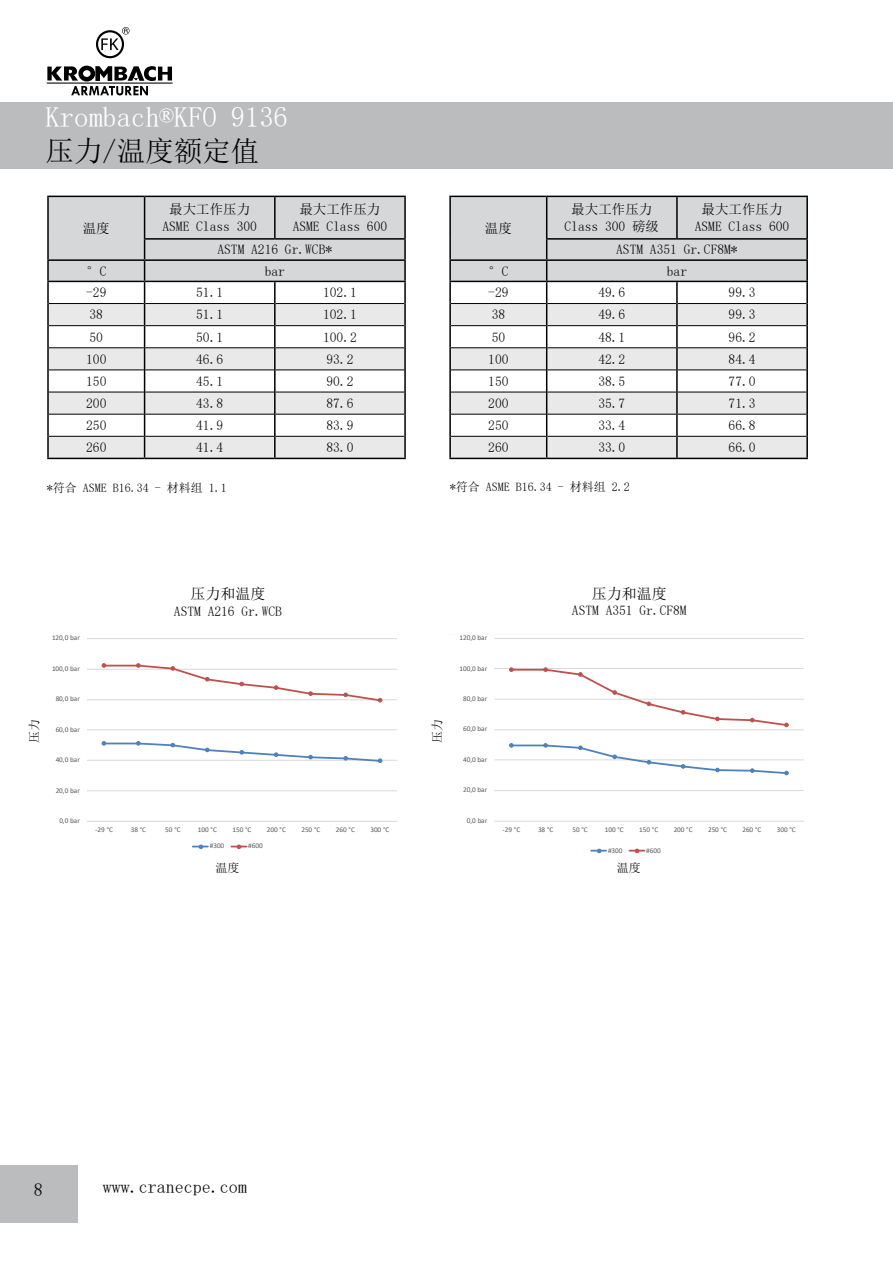
<style>
.page{position:relative;width:893px;height:1263px;background:#fff}
.page>*{position:absolute;margin:0;border:0;box-sizing:border-box;transform-origin:0 0}
.t1{font:28.5px "Sim Sun";color:#fff}
.t2{font:28.5px "Sim Sun";color:#000}
.t3{font:18px "Sim Sun";color:#000}
.t4{font:15px "Sim Sun";color:#000}
.t5{font:13.5px/16.2px "Sim Sun";color:#000;text-align:center}
.t6{font:12px "Sim Sun";color:#000}
.t7{font:7.2px "Calibri";letter-spacing:-.005em;color:#595959}
</style>
<div class="page">
<div style="left:0;top:102px;width:893px;height:66px;background:#babcbe"></div>
<div style="left:0;top:1165px;width:78px;height:57px;background:#babcbe"></div>
<div style="left:96px;top:30px;width:28px;height:28px;border:2px solid #000;border-radius:50%"></div>
<hr style="left:47px;top:83px;width:126px;height:1px;background:#000">
<svg style="left:47px;top:65px;width:125px;height:30px"></svg>
<svg style="left:101px;top:27px;width:28px;height:23px"></svg>
<hr style="left:47px;top:282px;width:2px;height:22px;background:#000">
<hr style="left:47px;top:304px;width:2px;height:22px;background:#000">
<hr style="left:47px;top:326px;width:2px;height:22px;background:#000">
<hr style="left:47px;top:348px;width:2px;height:22px;background:#000">
<hr style="left:47px;top:370px;width:2px;height:22px;background:#000">
<hr style="left:47px;top:392px;width:2px;height:22px;background:#000">
<hr style="left:47px;top:414px;width:2px;height:22px;background:#000">
<hr style="left:47px;top:436px;width:2px;height:22px;background:#000">
<hr style="left:47px;top:196px;width:98px;height:1px;background:#000">
<hr style="left:47px;top:197px;width:2px;height:42px;background:#000">
<hr style="left:47px;top:239px;width:2px;height:20px;background:#000">
<hr style="left:47px;top:259px;width:98px;height:2px;background:#000">
<hr style="left:47px;top:261px;width:2px;height:20px;background:#000">
<svg style="left:48px;top:196px;width:358px;height:262px"></svg>
<hr style="left:275px;top:259px;width:131px;height:2px;background:#000">
<hr style="left:47px;top:281px;width:98px;height:1px;background:#000">
<hr style="left:145px;top:281px;width:130px;height:1px;background:#000">
<hr style="left:275px;top:281px;width:131px;height:1px;background:#000">
<hr style="left:47px;top:458px;width:98px;height:1px;background:#000">
<hr style="left:145px;top:458px;width:130px;height:1px;background:#000">
<hr style="left:275px;top:458px;width:131px;height:1px;background:#000">
<hr style="left:449px;top:282px;width:2px;height:22px;background:#000">
<hr style="left:449px;top:304px;width:2px;height:22px;background:#000">
<hr style="left:449px;top:326px;width:2px;height:22px;background:#000">
<hr style="left:449px;top:348px;width:2px;height:22px;background:#000">
<hr style="left:449px;top:370px;width:2px;height:22px;background:#000">
<hr style="left:449px;top:392px;width:2px;height:22px;background:#000">
<hr style="left:449px;top:414px;width:2px;height:22px;background:#000">
<hr style="left:449px;top:436px;width:2px;height:22px;background:#000">
<hr style="left:449px;top:196px;width:98px;height:1px;background:#000">
<hr style="left:449px;top:197px;width:2px;height:42px;background:#000">
<hr style="left:449px;top:239px;width:2px;height:20px;background:#000">
<hr style="left:449px;top:259px;width:98px;height:2px;background:#000">
<hr style="left:449px;top:261px;width:2px;height:20px;background:#000">
<svg style="left:450px;top:196px;width:358px;height:262px"></svg>
<hr style="left:677px;top:259px;width:131px;height:2px;background:#000">
<hr style="left:449px;top:281px;width:98px;height:1px;background:#000">
<hr style="left:547px;top:281px;width:130px;height:1px;background:#000">
<hr style="left:677px;top:281px;width:131px;height:1px;background:#000">
<hr style="left:449px;top:458px;width:98px;height:1px;background:#000">
<hr style="left:547px;top:458px;width:130px;height:1px;background:#000">
<hr style="left:677px;top:458px;width:131px;height:1px;background:#000">
<svg style="left:87px;top:638px;width:310px;height:212px"></svg>
<hr style="left:494px;top:790px;width:310px;height:1px;background:#d9d9d9">
<hr style="left:494px;top:759px;width:310px;height:1px;background:#d9d9d9">
<hr style="left:494px;top:729px;width:310px;height:1px;background:#d9d9d9">
<hr style="left:494px;top:699px;width:310px;height:1px;background:#d9d9d9">
<hr style="left:494px;top:668px;width:310px;height:1px;background:#d9d9d9">
<hr style="left:494px;top:638px;width:310px;height:1px;background:#d9d9d9">
<hr style="left:494px;top:821px;width:310px;height:1px;background:#d9d9d9">
<svg style="left:494px;top:638px;width:307px;height:216px"></svg>
<h1 class="t1" style="left:46px;top:102px;width:244px">Krombach®KFO 9136</h1>
<h1 class="t2" style="left:46px;top:137px;width:215px">压力/温度额定值</h1>
<p class="t5" style="left:83px;top:220px;width:29px">温度</p>
<p class="t5" style="left:162px;top:201px;width:96px">最大工作压力<br>ASME Class 300</p>
<p class="t5" style="left:293px;top:201px;width:96px">最大工作压力<br>ASME Class 600</p>
<p class="t5" style="left:217px;top:241px;width:116px">ASTM A216 Gr.WCB*</p>
<p class="t5" style="left:485px;top:220px;width:28px">温度</p>
<p class="t5" style="left:565px;top:201px;width:96px">最大工作压力<br>Class 300 磅级</p>
<p class="t5" style="left:695px;top:201px;width:96px">最大工作压力<br>ASME Class 600</p>
<p class="t5" style="left:616px;top:241px;width:123px">ASTM A351 Gr.CF8M*</p>
<p class="t5" style="left:86px;top:263px;width:22px">°C</p>
<p class="t5" style="left:265px;top:263px;width:22px">bar</p>
<p class="t5" style="left:86px;top:284px;width:22px">-29</p>
<p class="t5" style="left:196px;top:284px;width:28px">51.1</p>
<p class="t5" style="left:323px;top:284px;width:35px">102.1</p>
<p class="t5" style="left:90px;top:306px;width:15px">38</p>
<p class="t5" style="left:196px;top:306px;width:28px">51.1</p>
<p class="t5" style="left:323px;top:306px;width:35px">102.1</p>
<p class="t5" style="left:90px;top:329px;width:15px">50</p>
<p class="t5" style="left:196px;top:329px;width:28px">50.1</p>
<p class="t5" style="left:323px;top:329px;width:35px">100.2</p>
<p class="t5" style="left:86px;top:351px;width:22px">100</p>
<p class="t5" style="left:196px;top:351px;width:28px">46.6</p>
<p class="t5" style="left:326px;top:351px;width:28px">93.2</p>
<p class="t5" style="left:86px;top:373px;width:22px">150</p>
<p class="t5" style="left:196px;top:373px;width:28px">45.1</p>
<p class="t5" style="left:326px;top:373px;width:28px">90.2</p>
<p class="t5" style="left:86px;top:395px;width:22px">200</p>
<p class="t5" style="left:196px;top:395px;width:28px">43.8</p>
<p class="t5" style="left:326px;top:395px;width:28px">87.6</p>
<p class="t5" style="left:86px;top:417px;width:22px">250</p>
<p class="t5" style="left:196px;top:417px;width:28px">41.9</p>
<p class="t5" style="left:326px;top:417px;width:28px">83.9</p>
<p class="t5" style="left:86px;top:439px;width:22px">260</p>
<p class="t5" style="left:196px;top:439px;width:28px">41.4</p>
<p class="t5" style="left:326px;top:439px;width:28px">83.0</p>
<p class="t6" style="left:47px;top:481px;width:181px">*符合 ASME B16.34 - 材料组 1.1</p>
<p class="t6" style="left:450px;top:481px;width:181px">*符合 ASME B16.34 - 材料组 2.2</p>
<p class="t5" style="left:488px;top:263px;width:22px">°C</p>
<p class="t5" style="left:667px;top:263px;width:22px">bar</p>
<p class="t5" style="left:488px;top:284px;width:22px">-29</p>
<p class="t5" style="left:598px;top:284px;width:28px">49.6</p>
<p class="t5" style="left:729px;top:284px;width:28px">99.3</p>
<p class="t5" style="left:492px;top:306px;width:15px">38</p>
<p class="t5" style="left:598px;top:306px;width:28px">49.6</p>
<p class="t5" style="left:729px;top:306px;width:28px">99.3</p>
<p class="t5" style="left:492px;top:329px;width:15px">50</p>
<p class="t5" style="left:598px;top:329px;width:28px">48.1</p>
<p class="t5" style="left:729px;top:329px;width:28px">96.2</p>
<p class="t5" style="left:488px;top:351px;width:22px">100</p>
<p class="t5" style="left:598px;top:351px;width:28px">42.2</p>
<p class="t5" style="left:729px;top:351px;width:28px">84.4</p>
<p class="t5" style="left:488px;top:373px;width:22px">150</p>
<p class="t5" style="left:598px;top:373px;width:28px">38.5</p>
<p class="t5" style="left:729px;top:373px;width:28px">77.0</p>
<p class="t5" style="left:488px;top:395px;width:22px">200</p>
<p class="t5" style="left:598px;top:395px;width:28px">35.7</p>
<p class="t5" style="left:729px;top:395px;width:28px">71.3</p>
<p class="t5" style="left:488px;top:417px;width:22px">250</p>
<p class="t5" style="left:598px;top:417px;width:28px">33.4</p>
<p class="t5" style="left:729px;top:417px;width:28px">66.8</p>
<p class="t5" style="left:488px;top:439px;width:22px">260</p>
<p class="t5" style="left:598px;top:439px;width:28px">33.0</p>
<p class="t5" style="left:729px;top:439px;width:28px">66.0</p>
<p class="t6" style="left:28px;top:743px;width:25px;rotate:-90deg">压力</p>
<p class="t7" style="left:52px;top:633px;width:29px">120,0 bar</p>
<p class="t7" style="left:52px;top:663px;width:29px">100,0 bar</p>
<p class="t7" style="left:56px;top:694px;width:26px">80,0 bar</p>
<p class="t7" style="left:56px;top:724px;width:26px">60,0 bar</p>
<p class="t7" style="left:56px;top:755px;width:26px">40,0 bar</p>
<p class="t7" style="left:56px;top:785px;width:26px">20,0 bar</p>
<p class="t7" style="left:59px;top:816px;width:22px">0,0 bar</p>
<p class="t4" style="left:190px;top:587px;width:76px">压力和温度</p>
<p class="t5" style="left:174px;top:603px;width:109px">ASTM A216 Gr.WCB</p>
<p class="t7" style="left:95px;top:825px;width:19px">-29 °C</p>
<p class="t7" style="left:131px;top:825px;width:17px">38 °C</p>
<p class="t7" style="left:165px;top:825px;width:17px">50 °C</p>
<p class="t7" style="left:198px;top:825px;width:20px">100 °C</p>
<p class="t7" style="left:232px;top:825px;width:20px">150 °C</p>
<p class="t7" style="left:267px;top:825px;width:20px">200 °C</p>
<p class="t7" style="left:301px;top:825px;width:20px">250 °C</p>
<p class="t7" style="left:336px;top:825px;width:20px">260 °C</p>
<p class="t7" style="left:370px;top:825px;width:20px">300 °C</p>
<p class="t7" style="left:210px;top:841px;width:16px">#300</p>
<p class="t7" style="left:248px;top:841px;width:16px">#600</p>
<p class="t6" style="left:431px;top:743px;width:25px;rotate:-90deg">压力</p>
<p class="t7" style="left:460px;top:633px;width:29px">120,0 bar</p>
<p class="t7" style="left:460px;top:663px;width:29px">100,0 bar</p>
<p class="t7" style="left:463px;top:694px;width:26px">80,0 bar</p>
<p class="t7" style="left:463px;top:724px;width:26px">60,0 bar</p>
<p class="t7" style="left:463px;top:754px;width:26px">40,0 bar</p>
<p class="t7" style="left:463px;top:785px;width:26px">20,0 bar</p>
<p class="t7" style="left:467px;top:815px;width:22px">0,0 bar</p>
<p class="t4" style="left:592px;top:586px;width:76px">压力和温度</p>
<p class="t5" style="left:572px;top:602px;width:116px">ASTM A351 Gr.CF8M</p>
<p class="t7" style="left:502px;top:825px;width:19px">-29 °C</p>
<p class="t7" style="left:538px;top:825px;width:17px">38 °C</p>
<p class="t7" style="left:572px;top:825px;width:17px">50 °C</p>
<p class="t7" style="left:605px;top:825px;width:20px">100 °C</p>
<p class="t7" style="left:639px;top:825px;width:20px">150 °C</p>
<p class="t7" style="left:674px;top:825px;width:20px">200 °C</p>
<p class="t7" style="left:708px;top:825px;width:20px">250 °C</p>
<p class="t7" style="left:742px;top:825px;width:20px">260 °C</p>
<p class="t7" style="left:777px;top:825px;width:20px">300 °C</p>
<p class="t7" style="left:608px;top:845px;width:16px">#300</p>
<p class="t7" style="left:646px;top:845px;width:16px">#600</p>
<p class="t6" style="left:215px;top:861px;width:25px">温度</p>
<p class="t6" style="left:617px;top:861px;width:25px">温度</p>
<h2 class="t3" style="left:34px;top:1180px;width:10px">8</h2>
<h2 class="t3" style="left:103px;top:1177px;width:145px">www.cranecpe.com</h2>
</div>
